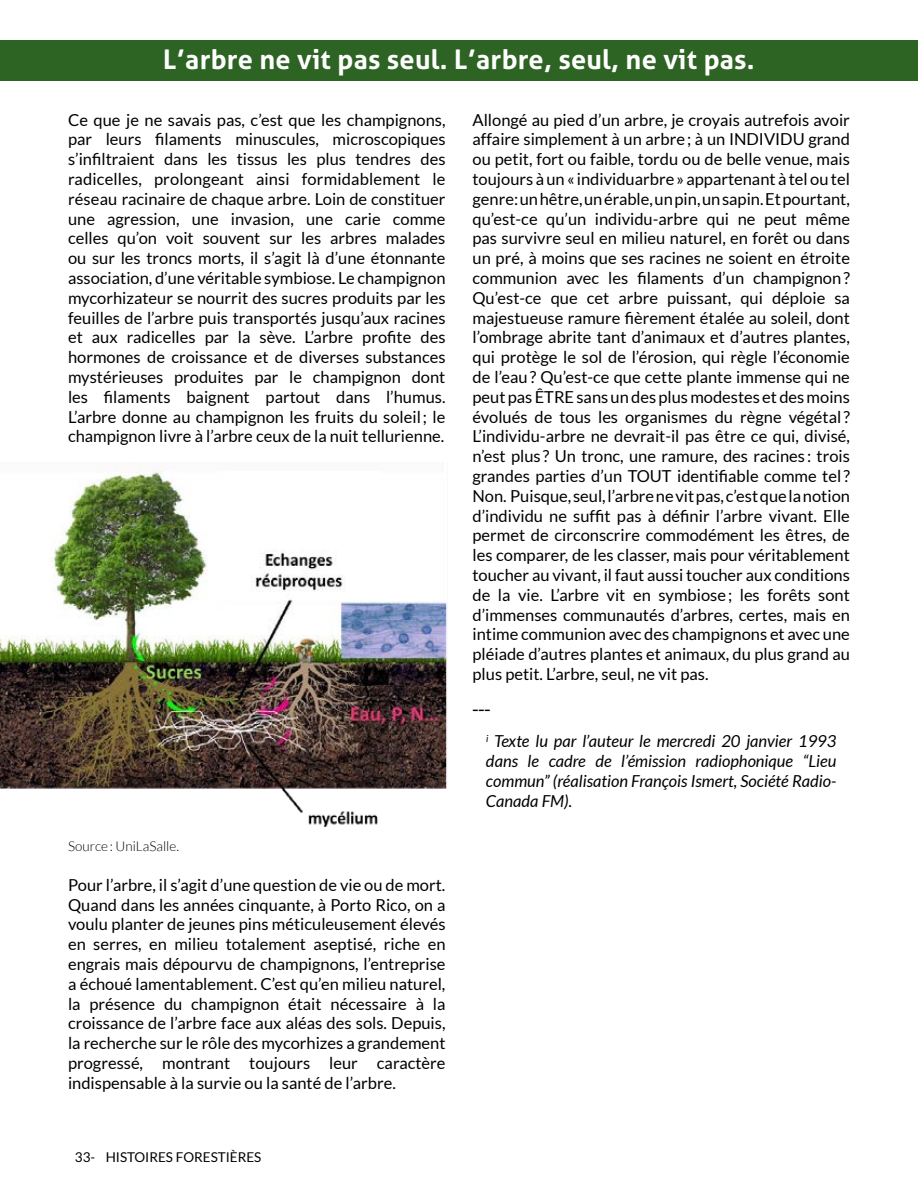
<style>
.page{position:relative;width:918px;height:1188px;background:#fff}
.page>*{position:absolute;margin:0;border:0;box-sizing:border-box;transform-origin:0 0}
.t1{font:700 27px "Aller";letter-spacing:.01em;color:#fff}
.t2{font:18px "Arial";color:#000}
.t3{font:16.5px/19.8px "Lato";color:#000;text-align:justify}
.t4{font:italic 16.5px/19.8px "Lato";color:#000;text-align:justify}
.t5{font:13.5px "Lato";color:#000}
.t6{font:300 13.5px "Lato";color:#000}
</style>
<div class="page">
<img style="left:0;top:466px;width:447px;height:361px">
<div style="left:0;top:40px;width:918px;height:41px;background:#2d6323"></div>
<h1 class="t1" style="left:163px;top:42px;width:593px">L’arbre ne vit pas seul. L’arbre, seul, ne vit pas.</h1>
<p class="t3" style="left:68px;top:110px;width:379px">Ce que je ne savais pas, c’est que les champignons, par leurs filaments minuscules, microscopiques s’infiltraient dans les tissus les plus tendres des radicelles, prolongeant ainsi formidablement le réseau racinaire de chaque arbre. Loin de constituer une agression, une invasion, une carie comme celles qu’on voit souvent sur les arbres malades ou sur les troncs morts, il s’agit là d’une étonnante association, d’une véritable symbiose. Le champignon mycorhizateur se nourrit des sucres produits par les feuilles de l’arbre puis transportés jusqu’aux racines et aux radicelles par la sève. L’arbre profite des hormones de croissance et de diverses substances mystérieuses produites par le champignon dont les filaments baignent partout dans l’humus.<br>L’arbre donne au champignon les fruits du soleil; le champignon livre à l’arbre ceux de la nuit tellurienne.</p>
<p class="t6" style="left:68px;top:839px;width:112px">Source: UniLaSalle.</p>
<p class="t3" style="left:68px;top:875px;width:379px">Pour l’arbre, il s’agit d’une question de vie ou de mort.<br>Quand dans les années cinquante, à Porto Rico, on a voulu planter de jeunes pins méticuleusement élevés en serres, en milieu totalement aseptisé, riche en engrais mais dépourvu de champignons, l’entreprise a échoué lamentablement. C’est qu’en milieu naturel, la présence du champignon était nécessaire à la croissance de l’arbre face aux aléas des sols. Depuis, la recherche sur le rôle des mycorhizes a grandement progressé, montrant toujours leur caractère indispensable à la survie ou la santé de l’arbre.</p>
<p class="t5" style="left:75px;top:1149px;width:188px">33- HISTOIRES FORESTIÈRES</p>
<p class="t3" style="left:472px;top:110px;width:379px">Allongé au pied d’un arbre, je croyais autrefois avoir affaire simplement à un arbre; à un INDIVIDU grand ou petit, fort ou faible, tordu ou de belle venue, mais toujours à un « individuarbre» appartenant à tel ou tel genre: un hêtre, un érable, un pin, un sapin. Et pourtant, qu’est-ce qu’un individu-arbre qui ne peut même pas survivre seul en milieu naturel, en forêt ou dans un pré, à moins que ses racines ne soient en étroite communion avec les filaments d’un champignon?<br>Qu’est-ce que cet arbre puissant, qui déploie sa majestueuse ramure fièrement étalée au soleil, dont l’ombrage abrite tant d’animaux et d’autres plantes, qui protège le sol de l’érosion, qui règle l’économie de l’eau? Qu’est-ce que cette plante immense qui ne peut pas ÊTRE sans un des plus modestes et des moins évolués de tous les organismes du règne végétal?<br>L’individu-arbre ne devrait-il pas être ce qui, divisé, n’est plus ? Un tronc, une ramure, des racines : trois grandes parties d’un TOUT identifiable comme tel?<br>Non. Puisque, seul, l’arbre ne vit pas, c’est que la notion d’individu ne suffit pas à définir l’arbre vivant. Elle permet de circonscrire commodément les êtres, de les comparer, de les classer, mais pour véritablement toucher au vivant, il faut aussi toucher aux conditions de la vie. L’arbre vit en symbiose; les forêts sont d’immenses communautés d’arbres, certes, mais en intime communion avec des champignons et avec une pléiade d’autres plantes et animaux, du plus grand au plus petit. L’arbre, seul, ne vit pas.</p>
<p class="t2" style="left:472px;top:696px;width:19px">---</p>
<p class="t4" style="left:486px;top:732px;width:352px"><sup>i</sup> Texte lu par l’auteur le mercredi 20 janvier 1993 dans le cadre de l’émission radiophonique “Lieu commun” (réalisation François Ismert, Société Radio-Canada FM).</p>
</div>
